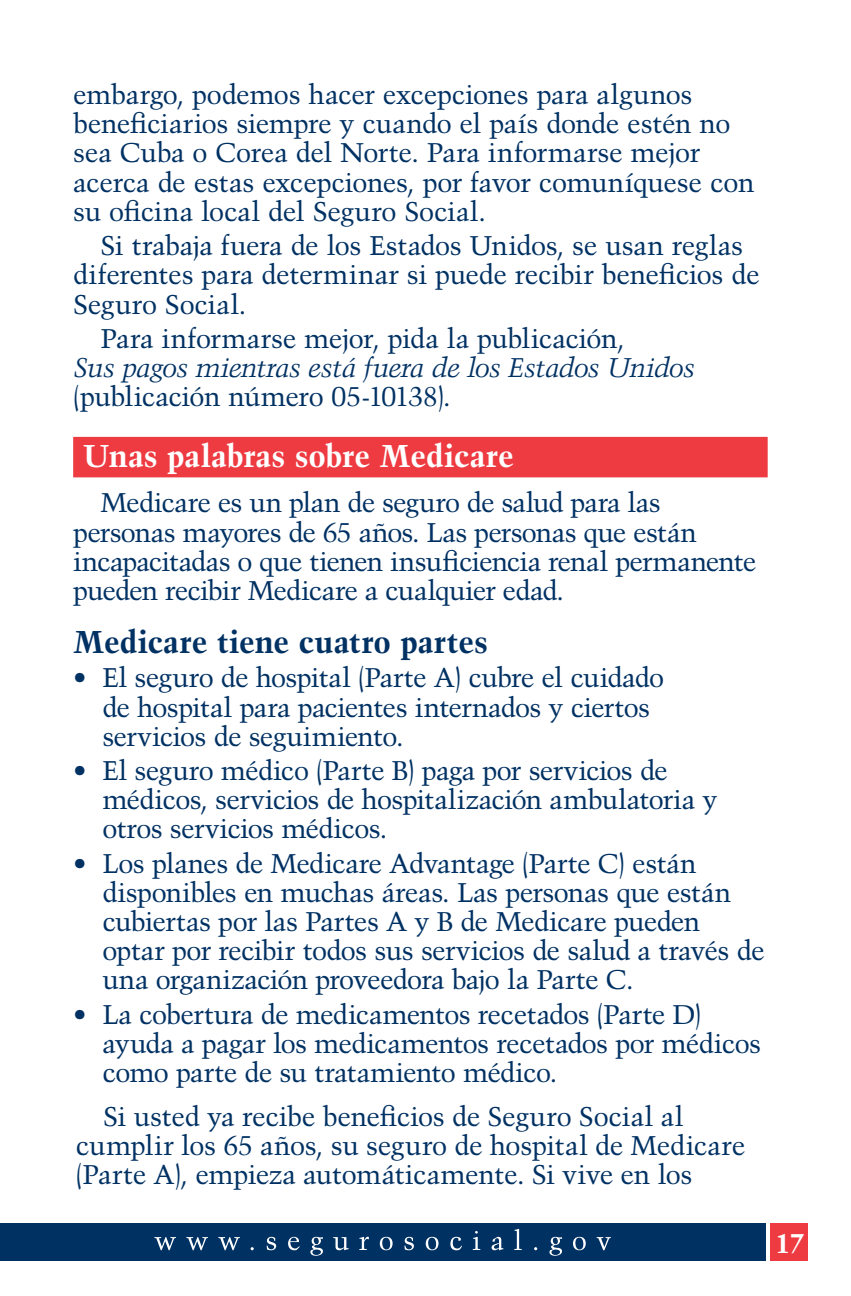
<style>
.page{position:relative;width:851px;height:1296px;background:#fff}
.page>*{position:absolute;margin:0;border:0;box-sizing:border-box;transform-origin:0 0}
.Header1_1line{font:700 31.5px "Trump Mediaeval";letter-spacing:-.005em;color:#fff}
.Header2{font:700 31.5px "Trump Mediaeval";color:#003163}
.paragraph_format{font:27px/29.2px "Trump Mediaeval";letter-spacing:-.025em;color:#003163}
.Notes{font:27px/29.2px "Trump Mediaeval";letter-spacing:-.01em;color:#003163}
.t1{font:700 27px "Trump Mediaeval";color:#fff}
.s1{font-style:italic}
</style>
<div class="page">
<div style="left:73px;top:437px;width:694px;height:40px;background:#ee3a41"></div>
<div style="left:770px;top:1223px;width:37px;height:38px;background:#ee3a41"></div>
<div style="left:0;top:1223px;width:765px;height:38px;background:#003163"></div>
<svg style="left:154px;top:1229px;width:457px;height:27px"></svg>
<p class="paragraph_format" style="left:73px;top:80px;width:682px">embargo, podemos hacer excepciones para algunos beneficiarios siempre y cuando el país donde estén no sea Cuba o Corea del Norte. Para informarse mejor acerca de estas excepciones, por favor comuníquese con su oficina local del Seguro Social.</p>
<p class="paragraph_format" style="left:73px;top:231px;width:687px;text-indent:27px">Si trabaja fuera de los Estados Unidos, se usan reglas diferentes para determinar si puede recibir beneficios de<br>Seguro Social.</p>
<p class="paragraph_format" style="left:73px;top:323px;width:623px;text-indent:27px">Para informarse mejor, pida la publicación,<br><span class="s1">Sus pagos mientras está fuera de los Estados Unidos </span>(publicación número 05-10138).</p>
<h1 class="Header1_1line" style="left:83px;top:436px;width:432px">Unas palabras sobre Medicare</h1>
<p class="paragraph_format" style="left:73px;top:488px;width:684px;text-indent:27px">Medicare es un plan de seguro de salud para las personas mayores de 65 años. Las personas que están incapacitadas o que tienen insuficiencia renal permanente pueden recibir Medicare a cualquier edad.</p>
<h2 class="Header2" style="left:73px;top:622px;width:416px">Medicare tiene cuatro partes</h2>
<p class="paragraph_format" style="left:102px;top:663px;width:563px;text-indent:-29px">• El seguro de hospital (Parte A) cubre el cuidado de hospital para pacientes internados y ciertos servicios de seguimiento.</p>
<p class="paragraph_format" style="left:102px;top:756px;width:616px;text-indent:-29px">• El seguro médico (Parte B) paga por servicios de médicos, servicios de hospitalización ambulatoria y otros servicios médicos.</p>
<p class="paragraph_format" style="left:102px;top:848px;width:663px;text-indent:-29px">• Los planes de Medicare Advantage (Parte C) están disponibles en muchas áreas. Las personas que están cubiertas por las Partes A y B de Medicare pueden optar por recibir todos sus servicios de salud a través de una organización proveedora bajo la Parte C.</p>
<p class="paragraph_format" style="left:102px;top:999px;width:660px;text-indent:-29px">• La cobertura de medicamentos recetados (Parte D) ayuda a pagar los medicamentos recetados por médicos como parte de su tratamiento médico.</p>
<p class="Notes" style="left:76px;top:1101px;width:670px;text-indent:27px">Si usted ya recibe beneficios de Seguro Social al cumplir los 65 años, su seguro de hospital de Medicare (Parte A), empieza automáticamente. Si vive en los</p>
<p class="t1" style="left:775px;top:1227px;width:31px">17</p>
</div>
